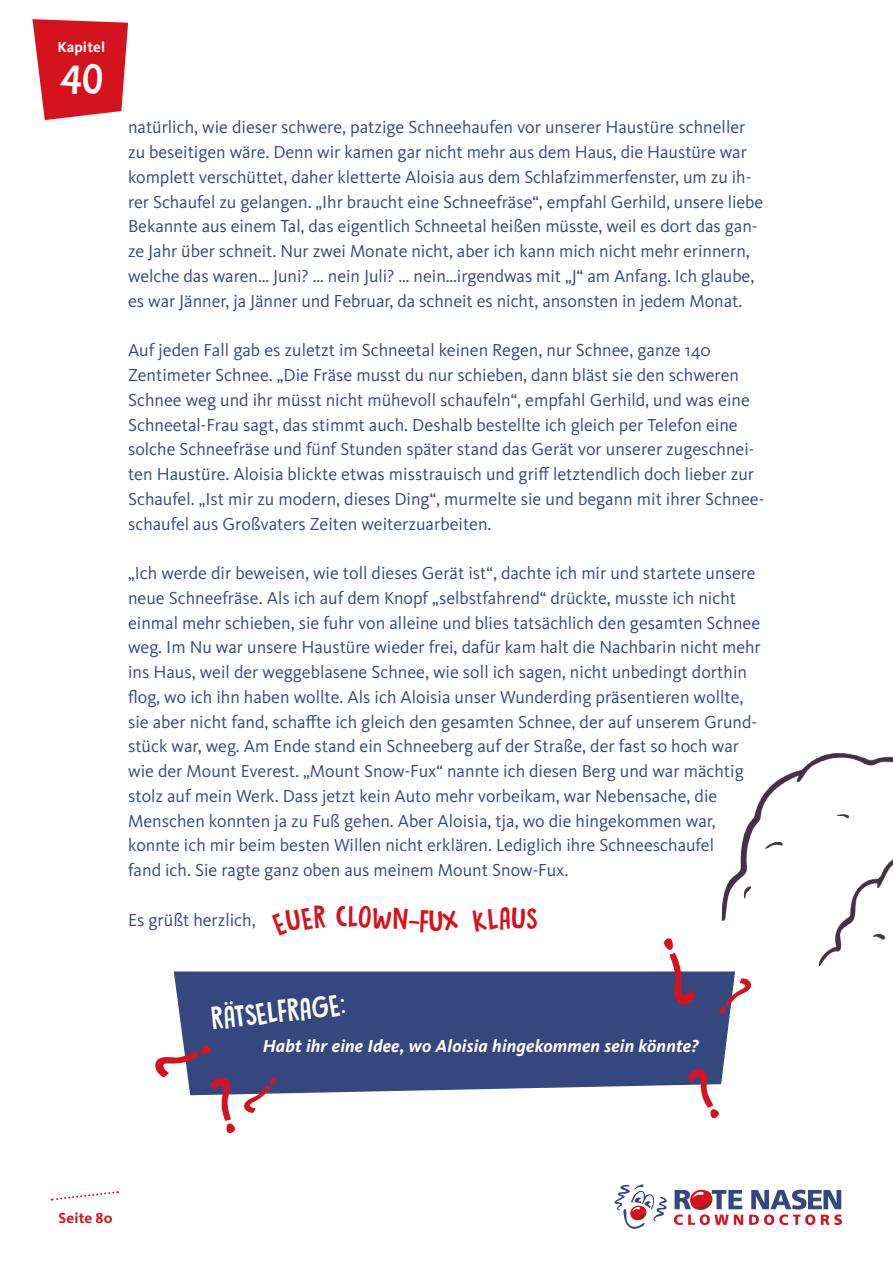
<style>
.page{position:relative;width:893px;height:1263px;background:#fff}
.page>*{position:absolute;margin:0;border:0;box-sizing:border-box;transform-origin:0 0}
.t1{font:37.5px "DK Butterfly Ball";color:#fff}
.t2{font:27px "DK Butterfly Ball";color:#fff}
.t3{font:27px "DK Butterfly Ball";color:#d5131e}
.t4{font:18px/24.8px "Kievit Pro";color:#35477f}
.t5{font:italic 700 18px "Kievit Pro";letter-spacing:.01em;color:#fff}
.t6{font:700 15px "Kievit Pro";letter-spacing:.01em;color:#fff}
.t7{font:700 15px "Kievit Pro";letter-spacing:.01em;color:#d5131e}
</style>
<div class="page">
<svg style="left:32px;top:19px;width:96px;height:101px;background:#db3841"></svg>
<svg style="left:51px;top:1191px;width:67px;height:10px"></svg>
<svg style="left:614px;top:1184px;width:53px;height:45px"></svg>
<svg style="left:674px;top:1189px;width:168px;height:36px"></svg>
<div style="left:174px;top:971px;width:561px;height:123px;background:#35477f"></div>
<svg style="left:687px;top:1067px;width:33px;height:51px"></svg>
<svg style="left:719px;top:977px;width:32px;height:38px"></svg>
<svg style="left:663px;top:938px;width:33px;height:68px"></svg>
<svg style="left:155px;top:1044px;width:122px;height:89px"></svg>
<img style="left:721px;top:753px;width:172px;height:213px">
<p class="t6" style="left:57px;top:38px;width:49px">Kapitel</p>
<h1 class="t1" style="left:59px;top:52px;width:46px">40</h1>
<p class="t4" style="left:128px;top:115px;width:637px">natürlich, wie dieser schwere, patzige Schneehaufen vor unserer Haustüre schneller zu beseitigen wäre. Denn wir kamen gar nicht mehr aus dem Haus, die Haustüre war komplett verschüttet, daher kletterte Aloisia aus dem Schlafzimmerfenster, um zu ih&shy;rer Schaufel zu gelangen. „Ihr braucht eine Schneefräse“, empfahl Gerhild, unsere liebe Bekannte aus einem Tal, das eigentlich Schneetal heißen müsste, weil es dort das gan&shy;ze Jahr über schneit. Nur zwei Monate nicht, aber ich kann mich nicht mehr erinnern, welche das waren… Juni? … nein Juli? … nein…irgendwas mit „J“ am Anfang. Ich glaube, es war Jänner, ja Jänner und Februar, da schneit es nicht, ansonsten in jedem Monat.</p>
<p class="t4" style="left:128px;top:338px;width:638px">Auf jeden Fall gab es zuletzt im Schneetal keinen Regen, nur Schnee, ganze 140<br>Zentimeter Schnee. „Die Fräse musst du nur schieben, dann bläst sie den schweren Schnee weg und ihr müsst nicht mühevoll schaufeln“, empfahl Gerhild, und was eine Schneetal-Frau sagt, das stimmt auch. Deshalb bestellte ich gleich per Telefon eine solche Schneefräse und fünf Stunden später stand das Gerät vor unserer zugeschnei&shy;ten Haustüre. Aloisia blickte etwas misstrauisch und griff letztendlich doch lieber zur Schaufel. „Ist mir zu modern, dieses Ding“, murmelte sie und begann mit ihrer Schnee&shy;schaufel aus Großvaters Zeiten weiterzuarbeiten.</p>
<p class="t4" style="left:128px;top:560px;width:634px">„Ich werde dir beweisen, wie toll dieses Gerät ist“, dachte ich mir und startete unsere neue Schneefräse. Als ich auf dem Knopf „selbstfahrend“ drückte, musste ich nicht einmal mehr schieben, sie fuhr von alleine und blies tatsächlich den gesamten Schnee weg. Im Nu war unsere Haustüre wieder frei, dafür kam halt die Nachbarin nicht mehr ins Haus, weil der weggeblasene Schnee, wie soll ich sagen, nicht unbedingt dorthin flog, wo ich ihn haben wollte. Als ich Aloisia unser Wunderding präsentieren wollte, sie aber nicht fand, schaffte ich gleich den gesamten Schnee, der auf unserem Grund&shy;stück war, weg. Am Ende stand ein Schneeberg auf der Straße, der fast so hoch war wie der Mount Everest. „Mount Snow-Fux“ nannte ich diesen Berg und war mächtig stolz auf mein Werk. Dass jetzt kein Auto mehr vorbeikam, war Nebensache, die Menschen konnten ja zu Fuß gehen. Aber Aloisia, tja, wo die hingekommen war, konnte ich mir beim besten Willen nicht erklären. Lediglich ihre Schneeschaufel<br>fand ich. Sie ragte ganz oben aus meinem Mount Snow-Fux.</p>
<p class="t4" style="left:128px;top:907px;width:129px">Es grüßt herzlich,</p>
<h2 class="t3" style="left:336px;top:897px;width:13px">C</h2>
<p class="t2" style="left:210px;top:999px;width:136px;rotate:-6deg">RÄTSELFRAGE:</p>
<p class="t5" style="left:263px;top:1035px;width:438px">Habt ihr eine Idee, wo Aloisia hingekommen sein könnte?</p>
<p class="t7" style="left:59px;top:1209px;width:56px">Seite 80</p>
</div>
